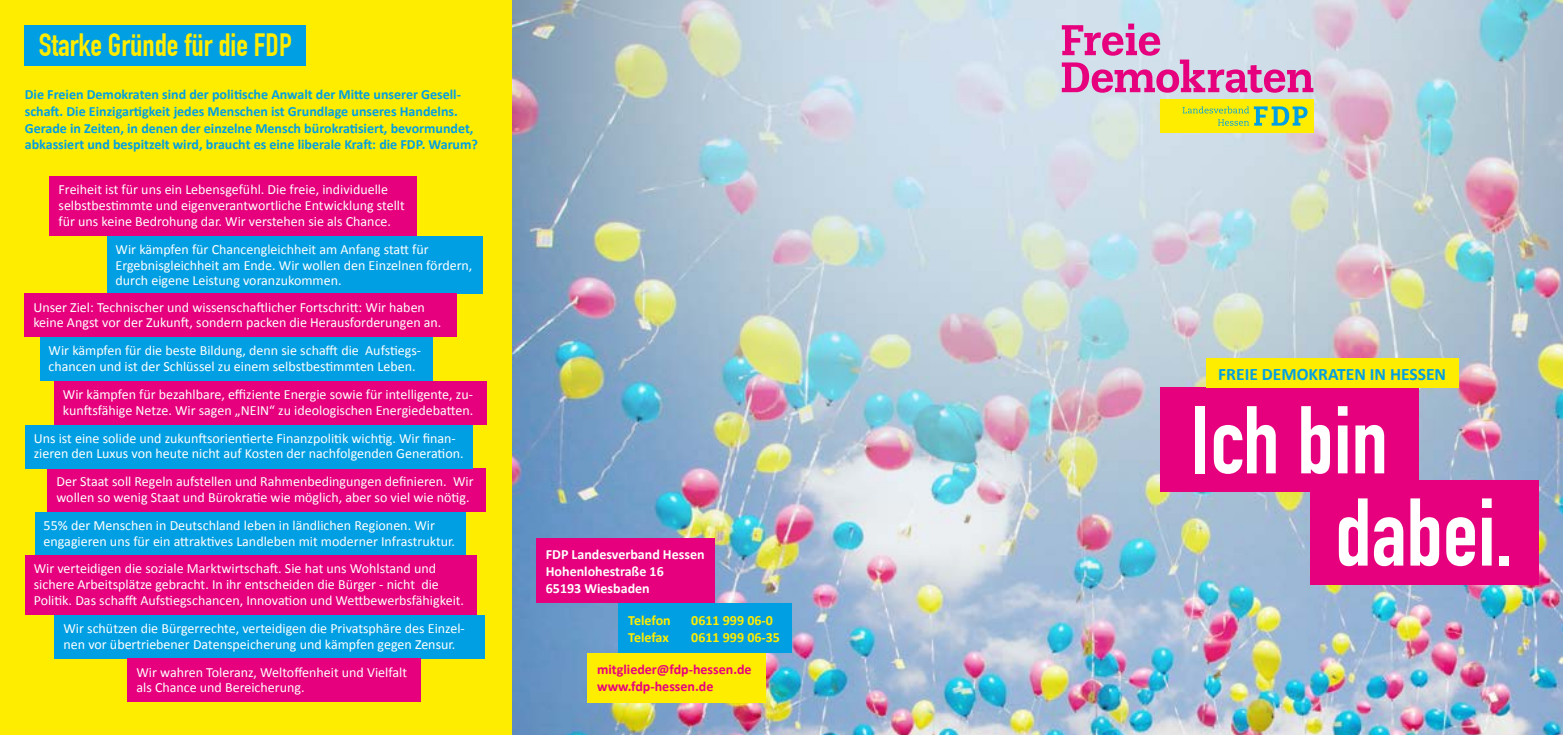
<style>
.page{position:relative;width:1563px;height:735px;background:#fff}
.page>*{position:absolute;margin:0;border:0;box-sizing:border-box;transform-origin:0 0}
.t1{font:94.33px "DIN Engschrift LT";color:#fff}
.t2{font:31.5px "DIN Engschrift LT";color:#ffed00}
.t3{font:700 17.5px "Calibri";color:#009fe3}
.t4{font:14px/15.8px "Calibri";color:#fff}
.t5{font:700 14px/16.8px "Calibri";color:#009fe3}
.t6{font:700 14px "Calibri";color:#fff}
.t7{font:700 14px "Calibri";color:#e6007d}
.t8{font:700 14px "Calibri";color:#ffed00}
</style>
<div class="page">
<img style="left:511px;top:0;width:1052px;height:734px">
<div style="left:0;top:0;width:511px;height:734px;background:#ffed00"></div>
<div style="left:35px;top:512px;width:431px;height:43px;background:#009fe3"></div>
<div style="left:536px;top:538px;width:178px;height:64px;background:#e6007d"></div>
<div style="left:107px;top:236px;width:375px;height:57px;background:#009fe3"></div>
<div style="left:40px;top:337px;width:392px;height:44px;background:#009fe3"></div>
<div style="left:24px;top:293px;width:432px;height:44px;background:#e6007d"></div>
<div style="left:54px;top:381px;width:432px;height:43px;background:#e6007d"></div>
<div style="left:47px;top:468px;width:439px;height:44px;background:#e6007d"></div>
<div style="left:50px;top:176px;width:367px;height:60px;background:#e6007d"></div>
<div style="left:618px;top:602px;width:174px;height:50px;background:#009fe3"></div>
<div style="left:587px;top:652px;width:179px;height:50px;background:#ffed00"></div>
<div style="left:25px;top:25px;width:281px;height:40px;background:#009fe3"></div>
<div style="left:1160px;top:100px;width:153px;height:33px;background:#ffed00"></div>
<svg style="left:1062px;top:24px;width:251px;height:69px;background:#d6a1cb"></svg>
<svg style="left:1182px;top:106px;width:125px;height:20px"></svg>
<div style="left:55px;top:614px;width:430px;height:44px;background:#009fe3"></div>
<div style="left:25px;top:555px;width:451px;height:59px;background:#e6007d"></div>
<div style="left:127px;top:658px;width:294px;height:44px;background:#e6007d"></div>
<div style="left:1160px;top:387px;width:258px;height:104px;background:#e6007d"></div>
<div style="left:1310px;top:479px;width:228px;height:104px;background:#e6007d"></div>
<div style="left:1205px;top:358px;width:253px;height:29px;background:#ffed00"></div>
<div style="left:25px;top:424px;width:447px;height:44px;background:#009fe3"></div>
<p class="t2" style="left:39px;top:27px;width:254px">Starke Gründe für die FDP</p>
<p class="t5" style="left:25px;top:86px;width:455px">Die Freien Demokraten sind der politische Anwalt der Mitte unserer Gesell&shy;schaft. Die Einzigartigkeit jedes Menschen ist Grundlage unseres Handelns.<br>Gerade in Zeiten, in denen der einzelne Mensch bürokratisiert, bevormundet, abkassiert und bespitzelt wird, braucht es eine liberale Kraft: die FDP. Warum?</p>
<p class="t4" style="left:59px;top:182px;width:348px">Freiheit ist für uns ein Lebensgefühl. Die freie, individuelle selbstbestimmte und eigenverantwortliche Entwicklung stellt für uns keine Bedrohung dar. Wir verstehen sie als Chance.</p>
<p class="t4" style="left:116px;top:241px;width:358px">Wir kämpfen für Chancengleichheit am Anfang statt für<br>Ergebnisgleichheit am Ende. Wir wollen den Einzelnen fördern, durch eigene Leistung voranzukommen.</p>
<p class="t4" style="left:33px;top:299px;width:410px">Unser Ziel: Technischer und wissenschaftlicher Fortschritt: Wir haben keine Angst vor der Zukunft, sondern packen die Herausforderungen an.</p>
<p class="t4" style="left:49px;top:342px;width:374px">Wir kämpfen für die beste Bildung, denn sie schafft die Aufstiegs&shy;chancen und ist der Schlüssel zu einem selbstbestimmten Leben.</p>
<p class="t4" style="left:63px;top:386px;width:412px">Wir kämpfen für bezahlbare, effiziente Energie sowie für intelligente, zu&shy;kunftsfähige Netze. Wir sagen „NEIN“ zu ideologischen Energiedebatten.</p>
<p class="t4" style="left:34px;top:430px;width:431px">Uns ist eine solide und zukunftsorientierte Finanzpolitik wichtig. Wir finan&shy;zieren den Luxus von heute nicht auf Kosten der nachfolgenden Generation.</p>
<p class="t4" style="left:56px;top:473px;width:419px">Der Staat soll Regeln aufstellen und Rahmenbedingungen definieren. Wir wollen so wenig Staat und Bürokratie wie möglich, aber so viel wie nötig.</p>
<p class="t4" style="left:44px;top:517px;width:413px">55% der Menschen in Deutschland leben in ländlichen Regionen. Wir engagieren uns für ein attraktives Landleben mit moderner Infrastruktur.</p>
<p class="t4" style="left:34px;top:560px;width:432px">Wir verteidigen die soziale Marktwirtschaft. Sie hat uns Wohlstand und sichere Arbeitsplätze gebracht. In ihr entscheiden die Bürger - nicht die<br>Politik. Das schafft Aufstiegschancen, Innovation und Wettbewerbsfähigkeit.</p>
<p class="t4" style="left:63px;top:620px;width:403px">Wir schützen die Bürgerrechte, verteidigen die Privatsphäre des Einzel&shy;nen vor übertriebener Datenspeicherung und kämpfen gegen Zensur.</p>
<p class="t4" style="left:136px;top:663px;width:272px">Wir wahren Toleranz, Weltoffenheit und Vielfalt als Chance und Bereicherung.</p>
<p class="t6" style="left:546px;top:545px;width:160px">FDP Landesverband Hessen</p>
<p class="t6" style="left:546px;top:562px;width:119px">Hohenlohestraße 16</p>
<p class="t6" style="left:546px;top:579px;width:105px">65193 Wiesbaden</p>
<p class="t8" style="left:628px;top:611px;width:44px">Telefon</p>
<p class="t8" style="left:691px;top:611px;width:83px">0611 999 06-0</p>
<p class="t8" style="left:628px;top:627px;width:42px">Telefax</p>
<p class="t8" style="left:691px;top:627px;width:90px">0611 999 06-35</p>
<p class="t7" style="left:597px;top:660px;width:156px">mitglieder@fdp-hessen.de</p>
<p class="t7" style="left:597px;top:677px;width:118px">www.fdp-hessen.de</p>
<p class="t3" style="left:1218px;top:362px;width:229px">FREIE DEMOKRATEN IN HESSEN</p>
<p class="t1" style="left:1190px;top:384px;width:200px">Ich bin</p>
<p class="t1" style="left:1335px;top:477px;width:180px">dabei.</p>
</div>
